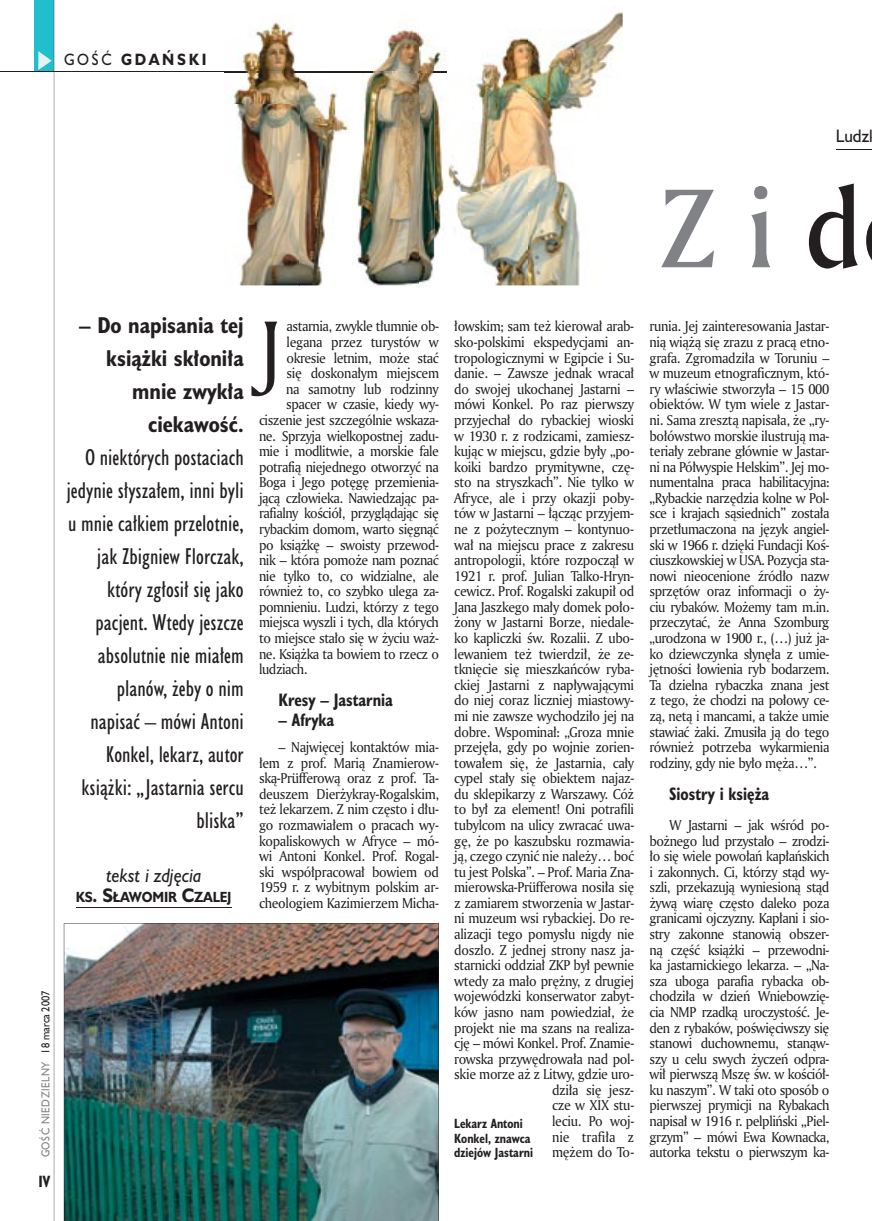
<style>
.page{position:relative;width:872px;height:1221px;background:#fff}
.page>*{position:absolute;margin:0;border:0;box-sizing:border-box;transform-origin:0 0}
.t1{font:108px "Amerigo Md PL";color:#808285;scale:.9 1}
.t2{font:79.05px "Amerigo PL";color:#231f20;scale:.94 1}
.t3{font:21px/33px "Humanst 521 Cn PL";color:#231f20;text-align:right}
.t4{font:700 21px/33px "Humanst 521 Cn PL";color:#231f20;text-align:right}
.t5{font:italic 18px "Humanst 521 PL";color:#231f20;scale:.9 1}
.t6{font:700 16.5px "Humanst 521 Cn PL";color:#231f20;scale:.94 1}
.t7{font:16.5px "Humanst 521 PL";color:#231f20;scale:.94 1}
.t8{font:700 15px "Humanst 521 PL";letter-spacing:.2em;color:#231f20;scale:.9 1}
.t9{font:700 15px "Humanst 521 Cn PL";color:#231f20;scale:.94 1}
.t10{font:13.8px/15.6px "Amerigo PL";letter-spacing:-.025em;color:#231f20;text-align:justify;scale:.94 1}
.t11{font:700 13.5px "Humanst 521 PL";letter-spacing:-.015em;color:#231f20;scale:.9 1}
.t12{font:700 12.3px/14.4px "Humanst 521 Cn PL";color:#231f20;scale:.94 1}
.t13{font:10.5px "Humanst 521 PL";letter-spacing:.05em;color:#808285;scale:.9 1}
.s1{font-weight:400}
.s2{color:#231f20}
.s3{font-size:18px}
</style>
<div class="page">
<div style="left:35px;top:0;width:19px;height:72px;background:#21becd"></div>
<svg style="left:38px;top:51px;width:14px;height:19px"></svg>
<hr style="left:54px;top:0;width:1px;height:1220px;background:#231f20">
<hr style="left:0;top:72px;width:447px;height:1px;background:#231f20">
<hr style="left:835px;top:149px;width:37px;height:1px;background:#231f20">
<hr style="left:76px;top:907px;width:155px;height:1px;background:#231f20">
<img style="left:352px;top:26px;width:83px;height:260px">
<img style="left:352px;top:72px;width:83px;height:1px">
<img style="left:460px;top:11px;width:162px;height:274px">
<img style="left:435px;top:48px;width:25px;height:191px">
<svg style="left:435px;top:72px;width:12px;height:1px"></svg>
<img style="left:64px;top:923px;width:375px;height:297px">
<img style="left:224px;top:19px;width:128px;height:266px">
<img style="left:224px;top:72px;width:114px;height:1px">
<svg style="left:338px;top:72px;width:14px;height:1px"></svg>
<p class="t8" style="left:64px;top:50px;width:160px"><span class="s1">GOŚĆ</span> GDAŃSKI</p>
<p class="t7" style="left:835px;top:125px;width:37px">Ludz</p>
<h1 class="t1" style="left:659px;top:156px;width:226px">Z i <span class="s2">d</span></h1>
<p class="t13" style="left:38px;top:1157px;width:187px;rotate:-90deg">GOŚĆ NIEDZIELNY <span class="s2">18 marca 2007</span></p>
<p class="t9" style="left:38px;top:1170px;width:14px">IV</p>
<h3 class="t4" style="left:79px;top:308px;width:166px">– Do napisania tej książki skłoniła mnie zwykła ciekawość.</h3>
<p class="t3" style="left:66px;top:440px;width:179px">O niektórych postaciach jedynie słyszałem, inni byli u mnie całkiem przelotnie, jak Zbigniew Florczak, który zgłosił się jako pacjent. Wtedy jeszcze absolutnie nie miałem planów, żeby o nim napisać – mówi Antoni<br>Konkel, lekarz, autor książki: „Jastarnia sercu bliska”</p>
<h2 class="t2" style="left:259px;top:297px;width:25px">J</h2>
<p class="t10" style="left:286px;top:318px;width:164px">astarnia, zwykle tłumnie ob-</p>
<p class="t10" style="left:286px;top:334px;width:163px">legana przez turystów w</p>
<p class="t10" style="left:286px;top:349px;width:164px">okresie letnim, może stać</p>
<p class="t10" style="left:286px;top:365px;width:164px">się doskonałym miejscem</p>
<p class="t10" style="left:286px;top:380px;width:164px">na samotny lub rodzinny</p>
<p class="t10" style="left:286px;top:396px;width:164px">spacer w czasie, kiedy wy-</p>
<p class="t10" style="left:259px;top:412px;width:193px">ciszenie jest szczególnie wskaza-</p>
<p class="t10" style="left:259px;top:427px;width:193px">ne. Sprzyja wielkopostnej zadu-</p>
<p class="t10" style="left:259px;top:443px;width:193px">mie i modlitwie, a morskie fale</p>
<p class="t10" style="left:259px;top:458px;width:193px">potrafią niejednego otworzyć na</p>
<p class="t10" style="left:259px;top:474px;width:193px">Boga i Jego potęgę przemienia-</p>
<p class="t10" style="left:259px;top:489px;width:193px">jącą człowieka. Nawiedzając pa-</p>
<p class="t10" style="left:259px;top:505px;width:193px">rafialny kościół, przyglądając się</p>
<p class="t10" style="left:259px;top:521px;width:193px">rybackim domom, warto sięgnąć</p>
<p class="t10" style="left:259px;top:536px;width:193px">po książkę – swoisty przewod-</p>
<p class="t10" style="left:259px;top:552px;width:193px">nik – która pomoże nam poznać</p>
<p class="t10" style="left:259px;top:567px;width:193px">nie tylko to, co widzialne, ale</p>
<p class="t10" style="left:259px;top:583px;width:193px">również to, co szybko ulega za-</p>
<p class="t10" style="left:259px;top:598px;width:193px">pomnieniu. Ludzi, którzy z tego</p>
<p class="t10" style="left:259px;top:614px;width:193px">miejsca wyszli i tych, dla których</p>
<p class="t10" style="left:259px;top:630px;width:193px">to miejsce stało się w życiu waż-</p>
<p class="t10" style="left:259px;top:645px;width:193px">ne. Książka ta bowiem to rzecz o</p>
<p class="t10" style="left:259px;top:661px;width:53px">ludziach.</p>
<p class="t6" style="left:279px;top:689px;width:123px">Kresy – Jastarnia</p>
<p class="t6" style="left:279px;top:708px;width:61px">– Afryka</p>
<p class="t10" style="left:259px;top:739px;width:193px;text-indent:20px">– Najwięcej kontaktów mia&shy;łem z prof. Marią Znamierow&shy;ską-Prüfferową oraz z prof. Ta&shy;deuszem Dierżykray-Rogalskim, też lekarzem. Z nim często i dłu&shy;go rozmawiałem o pracach wy&shy;kopaliskowych w Afryce – mó&shy;wi Antoni Konkel. Prof. Rogal&shy;ski współpracował bowiem od 1959 r. z wybitnym polskim ar&shy;cheologiem Kazimierzem Micha-</p>
<h3 class="t5" style="left:106px;top:863px;width:108px">tekst i zdjęcia</h3>
<p class="t11" style="left:76px;top:887px;width:174px">KS<span class="s3">. S</span>ŁAWOMIR <span class="s3">C</span>ZALEJ</p>
<p class="t10" style="left:454px;top:318px;width:193px;text-align:right">łowskim; sam też kierował arab&shy;sko-polskimi ekspedycjami an&shy;tropologicznymi w Egipcie i Su&shy;danie. – Zawsze jednak wracał do swojej ukochanej Jastarni – mówi Konkel. Po raz pierwszy przyjechał do rybackiej wioski w 1930 r. z rodzicami, zamiesz&shy;kując w miejscu, gdzie były „po&shy;koiki bardzo prymitywne, czę&shy;sto na stryszkach”. Nie tylko w<br>Afryce, ale i przy okazji poby&shy;tów w Jastarni – łącząc przyjem&shy;ne z pożytecznym – kontynuo&shy;wał na miejscu prace z zakresu antropologii, które rozpoczął w<br>1921 r. prof. Julian Talko-Hryn&shy;cewicz. Prof. Rogalski zakupił od<br>Jana Jaszkego mały domek poło&shy;żony w Jastarni Borze, niedale&shy;ko kapliczki św. Rozalii. Z ubo&shy;lewaniem też twierdził, że ze&shy;tknięcie się mieszkańców ryba&shy;ckiej Jastarni z napływającymi do niej coraz liczniej miastowy&shy;mi nie zawsze wychodziło jej na dobre. Wspominał: „Groza mnie przejęła, gdy po wojnie zorien&shy;towałem się, że Jastarnia, cały cypel stały się obiektem najaz&shy;du sklepikarzy z Warszawy. Cóż to był za element! Oni potrafili tubylcom na ulicy zwracać uwa&shy;gę, że po kaszubsku rozmawia&shy;ją, czego czynić nie należy… boć tu jest Polska”. – Prof. Maria Zna&shy;mierowska-Prüfferowa nosiła się z zamiarem stworzenia w Jastar&shy;ni muzeum wsi rybackiej. Do re&shy;alizacji tego pomysłu nigdy nie doszło. Z jednej strony nasz ja&shy;starnicki oddział ZKP był pewnie wtedy za mało prężny, z drugiej wojewódzki konserwator zabyt&shy;ków jasno nam powiedział, że projekt nie ma szans na realiza&shy;cję – mówi Konkel. Prof. Znamie&shy;rowska przywędrowała nad pol&shy;skie morze aż z Litwy, gdzie uro&shy;dziła się jesz-<br>cze w XIX stu-<br>leciu. Po woj-<br>nie trafiła z<br>mężem do To-</p>
<p class="t10" style="left:649px;top:318px;width:193px">runia. Jej zainteresowania Jastar&shy;nią wiążą się zrazu z pracą etno&shy;grafa. Zgromadziła w Toruniu – w muzeum etnograficznym, któ&shy;ry właściwie stworzyła – 15 000 obiektów. W tym wiele z Jastar&shy;ni. Sama zresztą napisała, że „ry&shy;bołówstwo morskie ilustrują ma&shy;teriały zebrane głównie w Jastar&shy;ni na Półwyspie Helskim”. Jej mo&shy;numentalna praca habilitacyjna: „Rybackie narzędzia kolne w Pol&shy;sce i krajach sąsiednich” została przetłumaczona na język angiel&shy;ski w 1966 r. dzięki Fundacji Koś&shy;ciuszkowskiej w USA. Pozycja sta&shy;nowi nieocenione źródło nazw sprzętów oraz informacji o ży&shy;ciu rybaków. Możemy tam m.in. przeczytać, że Anna Szomburg „urodzona w 1900 r., (…) już ja&shy;ko dziewczynka słynęła z umie&shy;jętności łowienia ryb bodarzem.<br>Ta dzielna rybaczka znana jest z tego, że chodzi na połowy ce&shy;zą, netą i mancami, a także umie stawiać żaki. Zmusiła ją do tego również potrzeba wykarmienia rodziny, gdy nie było męża…”.</p>
<p class="t6" style="left:669px;top:782px;width:108px">Siostry i księża</p>
<p class="t10" style="left:649px;top:816px;width:193px;text-indent:20px">W Jastarni – jak wśród po&shy;bożnego lud przystało – zrodzi&shy;ło się wiele powołań kapłańskich i zakonnych. Ci, którzy stąd wy&shy;szli, przekazują wyniesioną stąd żywą wiarę często daleko poza granicami ojczyzny. Kapłani i sio&shy;stry zakonne stanowią obszer&shy;ną część książki – przewodni&shy;ka jastarnickiego lekarza. – „Na&shy;sza uboga parafia rybacka ob&shy;chodziła w dzień Wniebowzię&shy;cia NMP rzadką uroczystość. Je&shy;den z rybaków, poświęciwszy się stanowi duchownemu, stanąw&shy;szy u celu swych życzeń odpra&shy;wił pierwszą Mszę św. w kościół&shy;ku naszym”. W taki oto sposób o pierwszej prymicji na Rybakach napisał w 1916 r. pelpliński „Piel&shy;grzym” – mówi Ewa Kownacka, autorka tekstu o pierwszym ka-</p>
<p class="t12" style="left:454px;top:1115px;width:85px">Lekarz Antoni<br>Konkel, znawca dziejów Jastarni</p>
</div>
